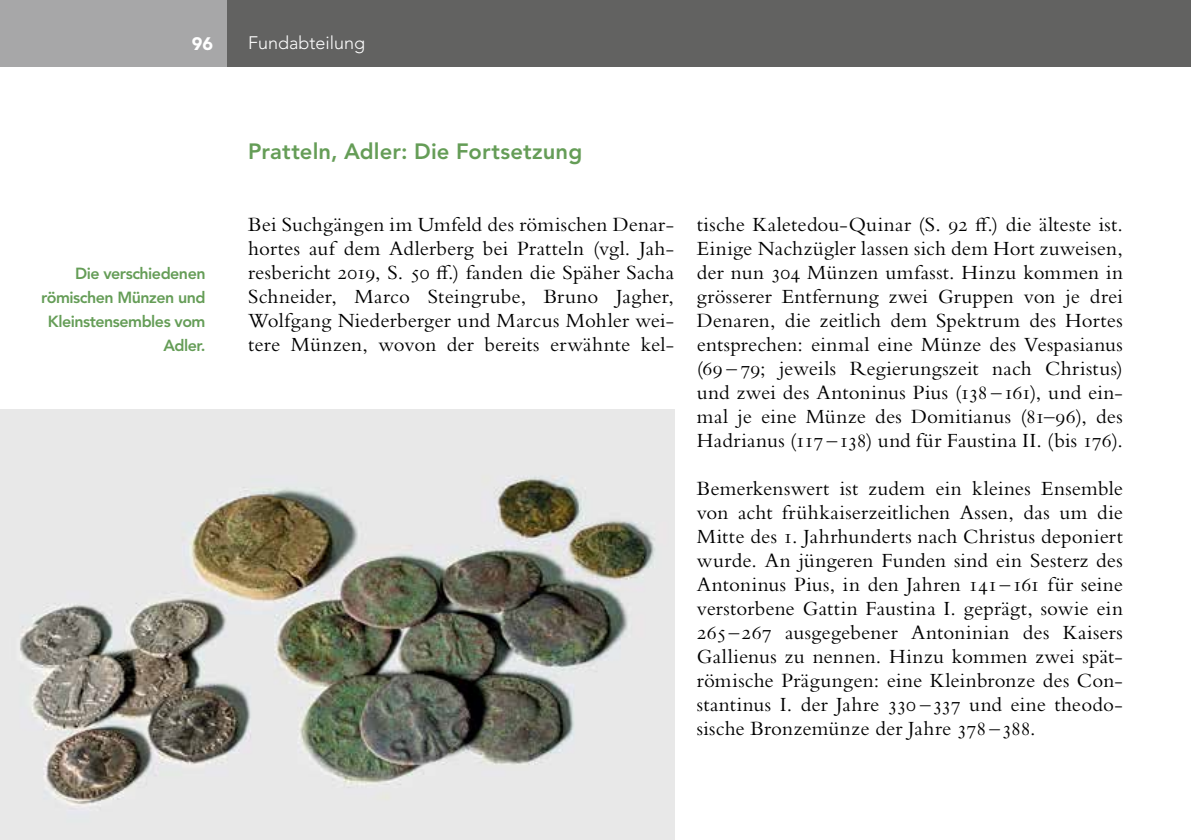
<style>
.page{position:relative;width:1191px;height:840px;background:#fff}
.page>*{position:absolute;margin:0;border:0;box-sizing:border-box;transform-origin:0 0}
.t1{font:800 22px "Avenir LT Std";letter-spacing:.005em;color:#659d57}
.t2{font:21px/24px "Bembo Std";letter-spacing:.005em;color:#000;text-align:justify}
.t3{font:300 18px "Avenir LT Std";color:#fff}
.t4{font:900 18px "Avenir LT Std";color:#fff}
.t5{font:800 16px/24px "Avenir LT Std";letter-spacing:-.03em;color:#659d57;text-align:right}
</style>
<div class="page">
<div style="left:0;top:0;width:227px;height:67px;background:#a7a7a8"></div>
<div style="left:227px;top:0;width:964px;height:67px;background:#626261"></div>
<img style="left:0;top:409px;width:674px;height:430px">
<p class="t4" style="left:192px;top:33px;width:23px">96</p>
<p class="t3" style="left:248px;top:32px;width:119px">Fundabteilung</p>
<p class="t5" style="left:41px;top:261px;width:166px">Die verschiedenen römischen Münzen und<br>Kleinstensembles vom<br>Adler.</p>
<p class="t1" style="left:248px;top:138px;width:335px">Pratteln, Adler: Die Fortsetzung</p>
<p class="t2" style="left:248px;top:211px;width:427px">Bei Suchgängen im Umfeld des römischen Denar&shy;hortes auf dem Adlerberg bei Pratteln (vgl. Jah&shy;resbericht 2019, S. 50 ff.) fanden die Späher Sacha Schneider, Marco Steingrube, Bruno Jagher, Wolfgang Niederberger und Marcus Mohler wei&shy;tere Münzen, wovon der bereits erwähnte kel-</p>
<p class="t2" style="left:697px;top:211px;width:427px">tische Kaletedou-Quinar (S. 92 ff.) die älteste ist.<br>Einige Nachzügler lassen sich dem Hort zuweisen, der nun 304 Münzen umfasst. Hinzu kommen in grösserer Entfernung zwei Gruppen von je drei Denaren, die zeitlich dem Spektrum des Hortes entsprechen: einmal eine Münze des Vespasianus (69 – 79; jeweils Regierungszeit nach Christus) und zwei des Antoninus Pius (138 –161), und ein&shy;mal je eine Münze des Domitianus (81–96), des Hadrianus (117 –138) und für Faustina II. (bis 176).</p>
<p class="t2" style="left:697px;top:476px;width:427px">Bemerkenswert ist zudem ein kleines Ensemble von acht frühkaiserzeitlichen Assen, das um die Mitte des 1. Jahrhunderts nach Christus deponiert wurde. An jüngeren Funden sind ein Sesterz des Antoninus Pius, in den Jahren 141–161 für seine verstorbene Gattin Faustina I. geprägt, sowie ein 265–267 ausgegebener Antoninian des Kaisers Gallienus zu nennen. Hinzu kommen zwei spät&shy;römische Prägungen: eine Kleinbronze des Con&shy;stantinus I. der Jahre 330 –337 und eine theodo&shy;sische Bronzemünze der Jahre 378 –388.</p>
</div>
